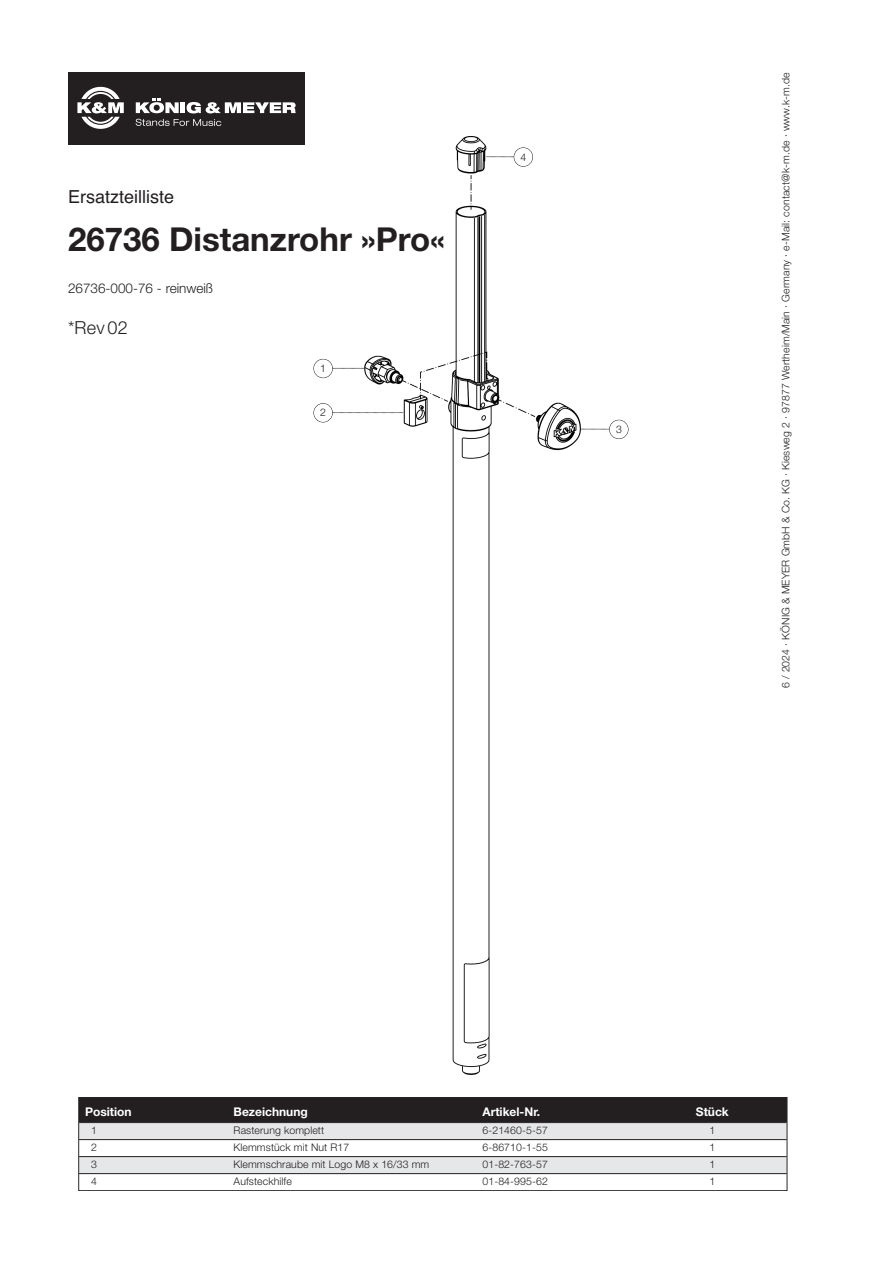
<style>
.page{position:relative;width:893px;height:1263px;background:#fff}
.page>*{position:absolute;margin:0;border:0;box-sizing:border-box;transform-origin:0 0}
.t1{font:700 33px "Helvetica Neue";color:#231f20}
.t2{font:18px "Helvetica";color:#231f20}
.t3{font:300 18px "Helvetica Neue";color:#231f20}
.t4{font:300 13.5px "Helvetica Neue";color:#231f20}
.t5{font:700 12px "Helvetica Neue";color:#fff}
.t6{font:300 10.5px "Helvetica Neue";letter-spacing:.01em;color:#231f20}
</style>
<div class="page">
<img style="left:364px;top:136px;width:216px;height:939px">
<div style="left:79px;top:1097px;width:148px;height:26px;background:#231f20"></div>
<div style="left:227px;top:1097px;width:249px;height:26px;background:#231f20"></div>
<div style="left:476px;top:1097px;width:162px;height:26px;background:#231f20"></div>
<div style="left:638px;top:1097px;width:149px;height:26px;background:#231f20"></div>
<div style="left:79px;top:1123px;width:148px;height:17px;background:#e6e7e9"></div>
<div style="left:227px;top:1123px;width:249px;height:17px;background:#e6e7e9"></div>
<div style="left:476px;top:1123px;width:162px;height:17px;background:#e6e7e9"></div>
<div style="left:638px;top:1123px;width:149px;height:17px;background:#e6e7e9"></div>
<div style="left:79px;top:1157px;width:148px;height:17px;background:#e6e7e9"></div>
<div style="left:227px;top:1157px;width:249px;height:17px;background:#e6e7e9"></div>
<div style="left:476px;top:1157px;width:162px;height:17px;background:#e6e7e9"></div>
<div style="left:638px;top:1157px;width:149px;height:17px;background:#e6e7e9"></div>
<div style="left:79px;top:1097px;width:708px;height:94px;border:1px solid #282526"></div>
<hr style="left:79px;top:1122px;width:707px;height:1px;background:#231f20">
<hr style="left:79px;top:1139px;width:707px;height:1px;background:#231f20">
<hr style="left:79px;top:1156px;width:707px;height:1px;background:#231f20">
<hr style="left:79px;top:1173px;width:707px;height:1px;background:#231f20">
<div style="left:68px;top:72px;width:236px;height:73px;background:#231f20"></div>
<svg style="left:136px;top:119px;width:85px;height:7px"></svg>
<hr style="left:181px;top:102px;width:4px;height:11px;background:#fff">
<svg style="left:186px;top:102px;width:110px;height:11px"></svg>
<svg style="left:136px;top:99px;width:43px;height:14px"></svg>
<svg style="left:77px;top:87px;width:47px;height:42px"></svg>
<svg style="left:580px;top:429px;width:29px;height:1px"></svg>
<div style="left:609px;top:420px;width:19px;height:19px;border:1px solid #231f20;border-radius:50%"></div>
<svg style="left:485px;top:157px;width:28px;height:1px"></svg>
<div style="left:514px;top:148px;width:19px;height:19px;background:#fff;border-radius:50%"></div>
<div style="left:513px;top:147px;width:20px;height:20px;border:1px solid #231f20;border-radius:50%"></div>
<svg style="left:333px;top:368px;width:32px;height:1px"></svg>
<div style="left:313px;top:359px;width:20px;height:19px;border:1px solid #231f20;border-radius:50%"></div>
<svg style="left:333px;top:412px;width:71px;height:1px"></svg>
<div style="left:313px;top:403px;width:20px;height:20px;border:1px solid #231f20;border-radius:50%"></div>
<h2 class="t2" style="left:68px;top:186px;width:108px">Ersatzteilliste</h2>
<h1 class="t1" style="left:68px;top:221px;width:378px">26736 Distanzrohr »Pro«</h1>
<p class="t4" style="left:68px;top:283px;width:147px">26736-000-76 - reinweiß</p>
<h2 class="t3" style="left:68px;top:321px;width:61px">*Rev 02</h2>
<p class="t6" style="left:320px;top:365px;width:7px">1</p>
<p class="t6" style="left:320px;top:409px;width:7px">2</p>
<p class="t6" style="left:520px;top:153px;width:7px">4</p>
<p class="t6" style="left:616px;top:425px;width:7px">3</p>
<p class="t6" style="left:782px;top:688px;width:617px;rotate:-90deg">6 / 2024 · KÖNIG &amp; MEYER GmbH &amp; Co. KG · Kiesweg 2 · 97877 Wertheim/Main · Germany · e-Mail: contact@k-m.de · www.k-m.de</p>
<p class="t5" style="left:85px;top:1105px;width:48px">Position</p>
<p class="t5" style="left:233px;top:1105px;width:76px">Bezeichnung</p>
<p class="t5" style="left:482px;top:1105px;width:59px">Artikel-Nr.</p>
<p class="t5" style="left:696px;top:1105px;width:34px">Stück</p>
<p class="t6" style="left:91px;top:1126px;width:7px">1</p>
<p class="t6" style="left:233px;top:1126px;width:92px">Rasterung komplett</p>
<p class="t6" style="left:482px;top:1126px;width:67px">6-21460-5-57</p>
<p class="t6" style="left:709px;top:1126px;width:7px">1</p>
<p class="t6" style="left:91px;top:1143px;width:7px">2</p>
<p class="t6" style="left:233px;top:1143px;width:117px">Klemmstück mit Nut R17</p>
<p class="t6" style="left:482px;top:1143px;width:67px">6-86710-1-55</p>
<p class="t6" style="left:709px;top:1143px;width:7px">1</p>
<p class="t6" style="left:91px;top:1160px;width:7px">3</p>
<p class="t6" style="left:233px;top:1160px;width:197px">Klemmschraube mit Logo M8 x 16/33 mm</p>
<p class="t6" style="left:482px;top:1160px;width:67px">01-82-763-57</p>
<p class="t6" style="left:709px;top:1160px;width:7px">1</p>
<p class="t6" style="left:91px;top:1177px;width:7px">4</p>
<p class="t6" style="left:233px;top:1177px;width:60px">Aufsteckhilfe</p>
<p class="t6" style="left:482px;top:1177px;width:67px">01-84-995-62</p>
<p class="t6" style="left:709px;top:1177px;width:7px">1</p>
</div>
